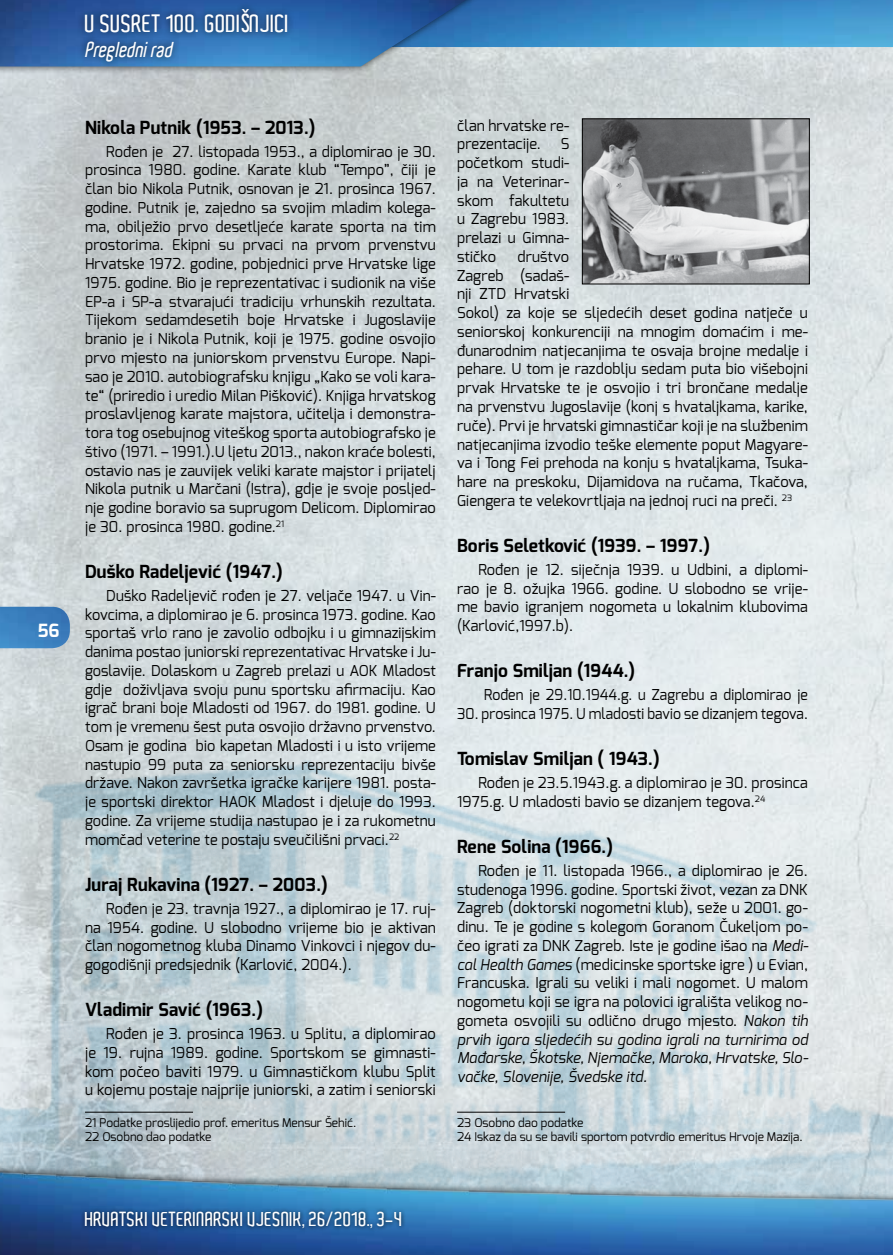
<style>
.page{position:relative;width:893px;height:1255px;background:#fff}
.page>*{position:absolute;margin:0;border:0;box-sizing:border-box;transform-origin:0 0}
.t1{font:600 24px "Aldo";color:#fff}
.t2{font:italic 600 21px "Aldo";color:#fff;scale:.9 1}
.t3{font:600 19.5px "Aldo";color:#fff}
.t4{font:700 18.15px "Exo";color:#fff}
.t5{font:700 18px "Exo";letter-spacing:.01em;color:#000}
.t6{font:15px/18.8px "Exo";letter-spacing:.01em;color:#000;text-align:justify}
.t7{font:15px "Exo";letter-spacing:.01em;color:#000;scale:.94 1}
.t8{font:12px/14.4px "Exo";color:#000}
.s1{font-family:"Libel Suit";font-weight:400;font-size:23.25px}
.s2{font-style:italic}
</style>
<div class="page">
<img style="left:0;top:47px;width:893px;height:1106px">
<img style="left:0;top:1153px;width:893px;height:101px">
<img style="left:0;top:606px;width:70px;height:42px">
<img style="left:505px;top:0;width:388px;height:47px">
<div style="left:0;top:0;width:505px;height:75px;background:#000;opacity:.75"></div>
<img style="left:0;top:0;width:498px;height:66px">
<div style="left:81px;top:1207px;width:325px;height:25px;background:#000;opacity:.75"></div>
<hr style="left:85px;top:1111px;width:108px;height:1px;background:#000">
<hr style="left:457px;top:1111px;width:108px;height:1px;background:#000">
<img style="left:584px;top:121px;width:224px;height:161px">
<div style="left:582px;top:119px;width:228px;height:165px;border:1px solid #000"></div>
<div style="left:77px;top:1px;width:218px;height:68px;background:#000;opacity:.75"></div>
<p class="t4" style="left:38px;top:618px;width:23px">56</p>
<h1 class="t1" style="left:85px;top:10px;width:206px">U SUSRET 100. GODI<span class="s1">Š</span>NJICI</h1>
<h2 class="t2" style="left:85px;top:38px;width:104px">Preglednirad</h2>
<p class="t5" style="left:85px;top:115px;width:232px">Nikola Putnik (1953. – 2013.)</p>
<p class="t6" style="left:85px;top:142px;width:352px;text-indent:21px">Rođen je 27. listopada 1953., a diplomirao je 30. prosinca 1980. godine. Karate klub “Tempo”, čiji je član bio Nikola Putnik, osnovan je 21. prosinca 1967. godine. Putnik je, zajedno sa svojim mladim kolega&shy;ma, obilježio prvo desetljeće karate sporta na tim prostorima. Ekipni su prvaci na prvom prvenstvu Hrvatske 1972. godine, pobjednici prve Hrvatske lige 1975. godine. Bio je reprezentativac i sudionik na više EP-a i SP-a stvarajući tradiciju vrhunskih rezultata.<br>Tijekom sedamdesetih boje Hrvatske i Jugoslavije branio je i Nikola Putnik, koji je 1975. godine osvojio prvo mjesto na juniorskom prvenstvu Europe. Napi&shy;sao je 2010. autobiografsku knjigu „Kako se voli kara&shy;te“ (priredio i uredio Milan Pišković). Knjiga hrvatskog proslavljenog karate majstora, učitelja i demonstra&shy;tora tog osebujnog viteškog sporta autobiografsko je štivo (1971. – 1991.).U ljetu 2013., nakon kraće bolesti, ostavio nas je zauvijek veliki karate majstor i prijatelj Nikola putnik u Marčani (Istra), gdje je svoje posljed&shy;nje godine boravio sa suprugom Delicom. Diplomirao je 30. prosinca 1980. godine.<sup>21</sup></p>
<p class="t5" style="left:85px;top:560px;width:199px">Duško Radeljević (1947.)</p>
<p class="t6" style="left:85px;top:586px;width:352px;text-indent:21px">Duško Radeljevič rođen je 27. veljače 1947. u Vin&shy;kovcima, a diplomirao je 6. prosinca 1973. godine. Kao sportaš vrlo rano je zavolio odbojku i u gimnazijskim danima postao juniorski reprezentativac Hrvatske i Ju&shy;goslavije. Dolaskom u Zagreb prelazi u AOK Mladost gdje doživljava svoju punu sportsku afirmaciju. Kao igrač brani boje Mladosti od 1967. do 1981. godine. U tom je vremenu šest puta osvojio državno prvenstvo.<br>Osam je godina bio kapetan Mladosti i u isto vrijeme nastupio 99 puta za seniorsku reprezentaciju bivše države. Nakon završetka igračke karijere 1981. posta&shy;je sportski direktor HAOK Mladost i djeluje do 1993. godine. Za vrijeme studija nastupao je i za rukometnu momčad veterine te postaju sveučilišni prvaci.<sup>22</sup></p>
<p class="t5" style="left:85px;top:872px;width:244px">Juraj Rukavina (1927. – 2003.)</p>
<p class="t6" style="left:85px;top:898px;width:352px;text-indent:21px">Rođen je 23. travnja 1927., a diplomirao je 17. ruj&shy;na 1954. godine. U slobodno vrijeme bio je aktivan član nogometnog kluba Dinamo Vinkovci i njegov du&shy;gogodišnji predsjednik (Karlović, 2004.).</p>
<p class="t5" style="left:85px;top:998px;width:179px">Vladimir Savić (1963.)</p>
<p class="t6" style="left:85px;top:1024px;width:352px;text-indent:21px">Rođen je 3. prosinca 1963. u Splitu, a diplomirao je 19. rujna 1989. godine. Sportskom se gimnasti&shy;kom počeo baviti 1979. u Gimnastičkom klubu Split u kojemu postaje najprije juniorski, a zatim i seniorski</p>
<p class="t8" style="left:85px;top:1114px;width:273px">21 Podatke proslijedio prof. emeritus Mensur Šehić.<br>22 Osobno dao podatke</p>
<p class="t6" style="left:457px;top:116px;width:114px">član hrvatske re&shy;prezentacije.</p>
<p class="t6" style="left:457px;top:134px;width:114px;text-indent:104px">S početkom studi&shy;ja na Veterinar&shy;skom fakultetu u Zagrebu 1983. prelazi u Gimna&shy;stičko</p>
<p class="t6" style="left:457px;top:247px;width:352px;text-align:left;text-indent:60px">društvo<br>Zagreb (sadaš-<br>nji ZTD Hrvatski<br>Sokol) za koje se sljedećih deset godina natječe u seniorskoj konkurenciji na mnogim domaćim i me&shy;đunarodnim natjecanjima te osvaja brojne medalje i pehare. U tom je razdoblju sedam puta bio višebojni prvak Hrvatske te je osvojio i tri brončane medalje na prvenstvu Jugoslavije (konj s hvataljkama, karike, ruče). Prvi je hrvatski gimnastičar koji je na službenim natjecanjima izvodio teške elemente poput Magyare&shy;va i Tong Fei prehoda na konju s hvataljkama, Tsuka&shy;hare na preskoku, Dijamidova na ručama, Tkačova, Giengera te velekovrtljaja na jednoj ruci na preči. <sup>23</sup></p>
<p class="t5" style="left:457px;top:533px;width:254px">Boris Seletković (1939. – 1997.)</p>
<p class="t6" style="left:457px;top:560px;width:352px;text-indent:21px">Rođen je 12. siječnja 1939. u Udbini, a diplomi&shy;rao je 8. ožujka 1966. godine. U slobodno se vrije&shy;me bavio igranjem nogometa u lokalnim klubovima (Karlović,1997.b).</p>
<p class="t5" style="left:457px;top:659px;width:180px">Franjo Smiljan (1944.)</p>
<p class="t7" style="left:484px;top:685px;width:346px">Rođen je 29.10.1944.g. u Zagrebu a diplomirao je</p>
<p class="t7" style="left:457px;top:704px;width:375px">30. prosinca 1975. U mladosti bavio se dizanjem tegova.</p>
<p class="t5" style="left:457px;top:747px;width:204px">Tomislav Smiljan ( 1943.)</p>
<p class="t6" style="left:457px;top:773px;width:352px;text-indent:21px">Rođen je 23.5.1943.g. a diplomirao je 30. prosinca<br>1975.g. U mladosti bavio se dizanjem tegova.<sup>24</sup></p>
<p class="t5" style="left:457px;top:834px;width:157px">Rene Solina (1966.)</p>
<p class="t6" style="left:457px;top:860px;width:353px;text-indent:21px">Rođen je 11. listopada 1966., a diplomirao je 26. studenoga 1996. godine. Sportski život, vezan za DNK Zagreb (doktorski nogometni klub), seže u 2001. go&shy;dinu. Te je godine s kolegom Goranom Čukeljom po&shy;čeo igrati za DNK Zagreb. Iste je godine išao na <span class="s2">Medi&shy;cal Health Games</span> (medicinske sportske igre ) u Evian, Francuska. Igrali su veliki i mali nogomet. U malom nogometu koji se igra na polovici igrališta velikog no&shy;gometa osvojili su odlično drugo mjesto. <span class="s2">Nakon tih prvih igara sljedećih su godina igrali na turnirima od Mađarske, Škotske, Njemačke, Maroka, Hrvatske, Slo&shy;vačke, Slovenije, Švedske itd.</span></p>
<p class="t8" style="left:457px;top:1114px;width:347px">23 Osobno dao podatke<br>24 Iskaz da su se bavili sportom potvrdio emeritus Hrvoje Mazija.</p>
<h3 class="t3" style="left:85px;top:1207px;width:319px">HRVATSKI VETERINARSKI VJESNIK, 26/2018., 3-4</h3>
</div>
